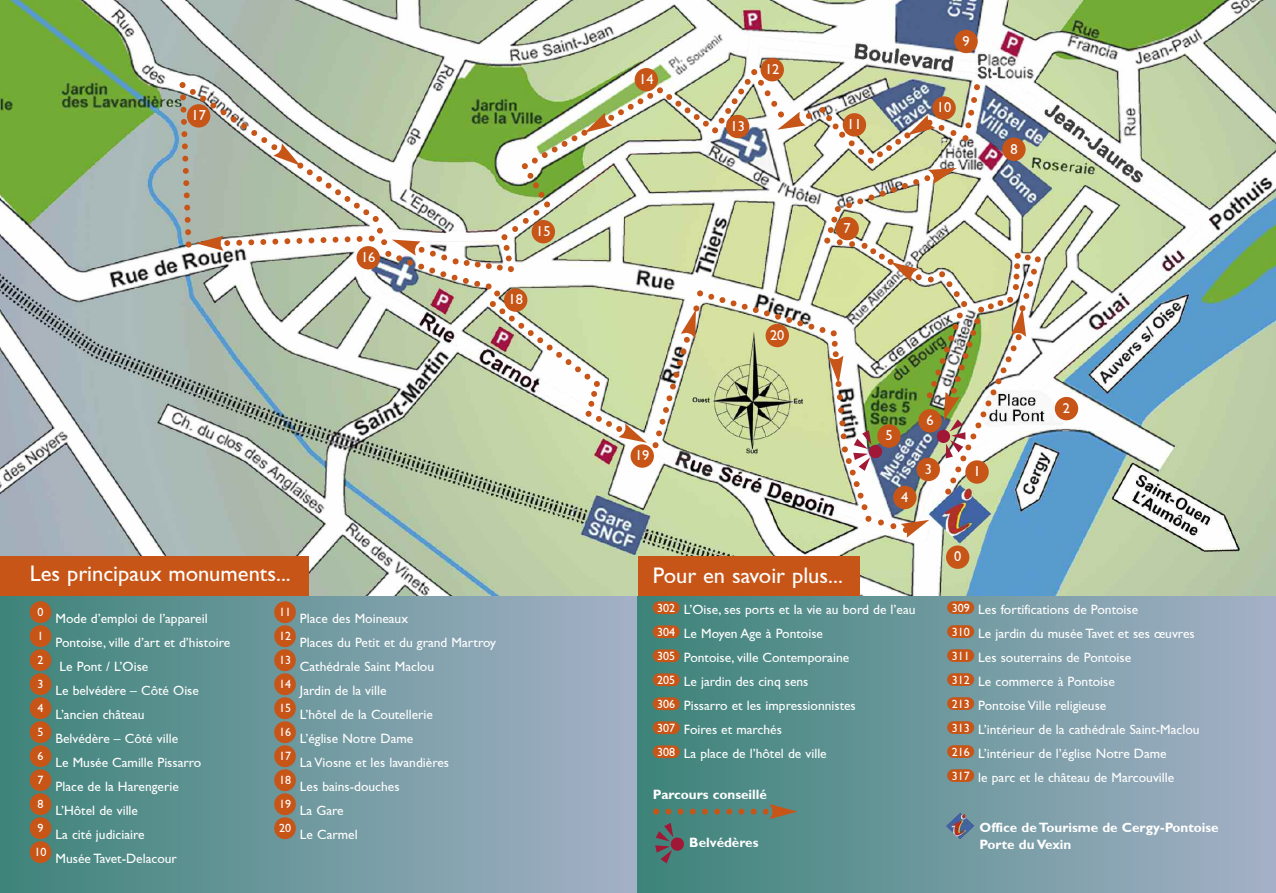
<style>
.page{position:relative;width:1276px;height:893px;background:#fff}
.page>*{position:absolute;margin:0;border:0;box-sizing:border-box;transform-origin:0 0}
.t1{font:22.5px "Gill Sans";color:#fff}
.t2{font:14.4px "Gill Sans";color:#fff}
.t3{font:13.5px/24px "Gill Sans";color:#fff}
.t4{font:700 13.5px/16.2px "Gill Sans";color:#fff}
.t5{font:12px/24px "Gill Sans";color:#fff;text-align:justify}
</style>
<div class="page">
<div style="left:0;top:595px;width:648px;height:298px;background:linear-gradient(to right,#3e8379,#a6b1c8)"></div>
<div style="left:638px;top:595px;width:638px;height:298px;background:linear-gradient(to right,#3c8379,#a5b0c7)"></div>
<div style="left:947px;top:601px;width:27px;height:13px;background:#c75518;border-radius:6px"></div>
<div style="left:947px;top:625px;width:27px;height:13px;background:#c75518;border-radius:6px"></div>
<div style="left:947px;top:649px;width:27px;height:13px;background:#c75518;border-radius:6px"></div>
<div style="left:947px;top:673px;width:27px;height:13px;background:#c75518;border-radius:6px"></div>
<div style="left:947px;top:721px;width:27px;height:13px;background:#c75518;border-radius:6px"></div>
<div style="left:947px;top:745px;width:27px;height:13px;background:#c75518;border-radius:6px"></div>
<div style="left:947px;top:769px;width:27px;height:13px;background:#c75518;border-radius:6px"></div>
<div style="left:947px;top:697px;width:27px;height:13px;background:#c75518;border-radius:6px"></div>
<img style="left:0;top:0;width:1276px;height:595px">
<div style="left:954px;top:30px;width:23px;height:23px;background:#c75518;border-radius:12px"></div>
<div style="left:946px;top:545px;width:23px;height:24px;background:#c75518;border-radius:12px"></div>
<div style="left:1054px;top:397px;width:24px;height:23px;background:#c75518;border-radius:12px"></div>
<div style="left:760px;top:58px;width:24px;height:23px;background:#c75518;border-radius:12px"></div>
<div style="left:274px;top:601px;width:22px;height:22px;background:#c75518;border-radius:11px"></div>
<div style="left:274px;top:625px;width:22px;height:22px;background:#c75518;border-radius:11px"></div>
<div style="left:274px;top:649px;width:22px;height:22px;background:#c75518;border-radius:11px"></div>
<div style="left:274px;top:673px;width:22px;height:22px;background:#c75518;border-radius:11px"></div>
<div style="left:274px;top:697px;width:22px;height:22px;background:#c75518;border-radius:11px"></div>
<div style="left:274px;top:721px;width:22px;height:22px;background:#c75518;border-radius:11px"></div>
<div style="left:274px;top:745px;width:22px;height:22px;background:#c75518;border-radius:11px"></div>
<div style="left:274px;top:769px;width:22px;height:22px;background:#c75518;border-radius:11px"></div>
<div style="left:274px;top:793px;width:22px;height:22px;background:#c75518;border-radius:11px"></div>
<div style="left:274px;top:817px;width:22px;height:22px;background:#c75518;border-radius:11px"></div>
<div style="left:0;top:556px;width:308px;height:39px;background:#c75518"></div>
<div style="left:638px;top:556px;width:221px;height:39px;background:#c75518"></div>
<div style="left:30px;top:601px;width:21px;height:22px;background:#c75518;border-radius:11px"></div>
<div style="left:30px;top:625px;width:21px;height:22px;background:#c75518;border-radius:11px"></div>
<div style="left:30px;top:649px;width:21px;height:22px;background:#c75518;border-radius:11px"></div>
<div style="left:30px;top:673px;width:21px;height:22px;background:#c75518;border-radius:11px"></div>
<div style="left:30px;top:697px;width:21px;height:22px;background:#c75518;border-radius:11px"></div>
<div style="left:30px;top:721px;width:21px;height:22px;background:#c75518;border-radius:11px"></div>
<div style="left:30px;top:745px;width:21px;height:22px;background:#c75518;border-radius:11px"></div>
<div style="left:30px;top:769px;width:21px;height:22px;background:#c75518;border-radius:11px"></div>
<div style="left:30px;top:793px;width:21px;height:22px;background:#c75518;border-radius:11px"></div>
<div style="left:30px;top:817px;width:21px;height:22px;background:#c75518;border-radius:11px"></div>
<div style="left:30px;top:841px;width:21px;height:22px;background:#c75518;border-radius:11px"></div>
<div style="left:653px;top:601px;width:27px;height:13px;background:#c75518;border-radius:6px"></div>
<div style="left:653px;top:625px;width:27px;height:13px;background:#c75518;border-radius:6px"></div>
<div style="left:653px;top:649px;width:27px;height:13px;background:#c75518;border-radius:6px"></div>
<div style="left:653px;top:673px;width:27px;height:13px;background:#c75518;border-radius:6px"></div>
<div style="left:653px;top:697px;width:27px;height:13px;background:#c75518;border-radius:6px"></div>
<div style="left:653px;top:721px;width:27px;height:13px;background:#c75518;border-radius:6px"></div>
<div style="left:653px;top:745px;width:27px;height:13px;background:#c75518;border-radius:6px"></div>
<svg style="left:653px;top:804px;width:144px;height:59px;background:#54817a"></svg>
<img style="left:174px;top:64px;width:870px;height:474px">
<img style="left:945px;top:812px;width:29px;height:28px">
<p class="t2" style="left:191px;top:109px;width:16px">17</p>
<p class="t2" style="left:361px;top:251px;width:16px">16</p>
<p class="t2" style="left:536px;top:224px;width:16px">15</p>
<p class="t2" style="left:508px;top:293px;width:16px">18</p>
<h1 class="t1" style="left:30px;top:563px;width:263px">Les principaux monuments...</h1>
<p class="t3" style="left:55px;top:607px;width:154px">Mode d’emploi de l’appareil</p>
<p class="t3" style="left:55px;top:631px;width:176px">Pontoise, ville d’art et d’histoire</p>
<p class="t3" style="left:60px;top:655px;width:90px">Le Pont / L’Oise</p>
<p class="t3" style="left:55px;top:679px;width:145px">Le belvédère – Côté Oise</p>
<p class="t3" style="left:55px;top:703px;width:91px">L’ancien château</p>
<p class="t3" style="left:55px;top:727px;width:124px">Belvédère – Côté ville</p>
<p class="t3" style="left:55px;top:751px;width:147px">Le Musée Camille Pissarro</p>
<p class="t3" style="left:55px;top:775px;width:125px">Place de la Harengerie</p>
<p class="t3" style="left:56px;top:799px;width:84px">L’Hôtel de ville</p>
<p class="t3" style="left:56px;top:823px;width:91px">La cité judiciaire</p>
<p class="t3" style="left:56px;top:847px;width:123px">Musée Tavet-Delacour</p>
<p class="t5" style="left:35px;top:600px;width:13px;text-align:left">0<br>1<br>2<br>3<br>4<br>5<br>6<br>7<br>8<br>9<br>10</p>
<p class="t5" style="left:279px;top:600px;width:13px">11<br>12<br>13<br>14<br>15<br>16<br>17<br>18<br>19<br>20</p>
<p class="t3" style="left:300px;top:607px;width:198px">Place des Moineaux<br>Places du Petit et du grand Martroy<br>Cathédrale Saint Maclou<br>Jardin de la ville<br>L’hôtel de la Coutellerie<br>L’église Notre Dame<br>La Viosne et les lavandières<br>Les bains-douches<br>La Gare<br>Le Carmel</p>
<p class="t2" style="left:639px;top:73px;width:16px">14</p>
<p class="t2" style="left:730px;top:119px;width:16px">13</p>
<p class="t2" style="left:765px;top:63px;width:16px">12</p>
<p class="t2" style="left:847px;top:118px;width:16px">11</p>
<p class="t2" style="left:843px;top:221px;width:9px">7</p>
<p class="t2" style="left:962px;top:34px;width:9px">9</p>
<p class="t2" style="left:937px;top:101px;width:16px">10</p>
<p class="t2" style="left:1010px;top:142px;width:9px">8</p>
<p class="t2" style="left:770px;top:328px;width:16px">20</p>
<p class="t2" style="left:635px;top:449px;width:16px">19</p>
<p class="t2" style="left:885px;top:429px;width:9px">5</p>
<p class="t2" style="left:901px;top:490px;width:9px">4</p>
<p class="t2" style="left:926px;top:414px;width:9px">6</p>
<p class="t2" style="left:924px;top:462px;width:9px">3</p>
<p class="t2" style="left:973px;top:465px;width:9px">1</p>
<p class="t2" style="left:1063px;top:401px;width:9px">2</p>
<h1 class="t1" style="left:653px;top:565px;width:192px">Pour en savoir plus...</h1>
<p class="t3" style="left:684px;top:598px;width:233px">L’Oise, ses ports et la vie au bord de l’eau<br>Le Moyen Age à Pontoise<br>Pontoise, ville Contemporaine<br>Le jardin des cinq sens<br>Pissarro et les impressionnistes<br>Foires et marchés<br>La place de l’hôtel de ville</p>
<p class="t5" style="left:657px;top:596px;width:19px">302<br>304<br>305<br>205<br>306<br>307<br>308</p>
<p class="t4" style="left:653px;top:787px;width:116px">Parcours conseillé</p>
<p class="t4" style="left:689px;top:835px;width:71px">Belvédères</p>
<p class="t2" style="left:954px;top:550px;width:9px">0</p>
<p class="t5" style="left:951px;top:596px;width:19px">309<br>310<br>311<br>312</p>
<p class="t5" style="left:951px;top:716px;width:19px">313<br>216<br>317</p>
<p class="t5" style="left:951px;top:692px;width:19px">213</p>
<p class="t3" style="left:978px;top:598px;width:223px">Les fortifications de Pontoise<br>Le jardin du musée Tavet et ses œuvres<br>Les souterrains de Pontoise<br>Le commerce à Pontoise<br>Pontoise Ville religieuse<br>L’intérieur de la cathédrale Saint-Maclou<br>L’intérieur de l’église Notre Dame<br>le parc et le château de Marcouville</p>
<p class="t4" style="left:979px;top:820px;width:241px">Office de Tourisme de Cergy-Pontoise<br>Porte du Vexin</p>
</div>
